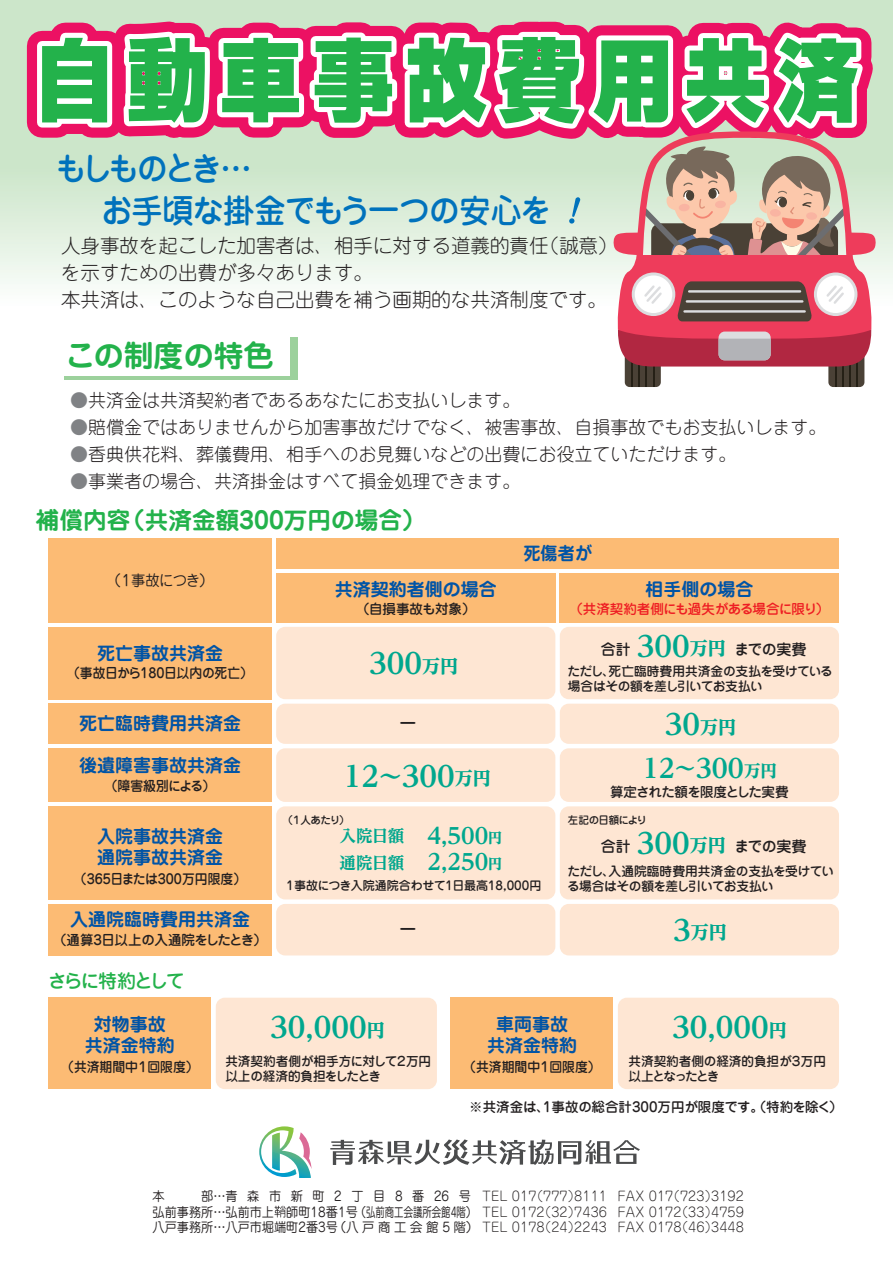
<style>
.page{position:relative;width:893px;height:1263px;background:#fff}
.page>*{position:absolute;margin:0;border:0;box-sizing:border-box;transform-origin:0 0}
.t1{font:900 88.5px "Shin Go Pro";letter-spacing:.15em;color:#23b24b;scale:.91 1}
.t2{font:500 32.85px "Jun 34 Pro";letter-spacing:-.035em;color:#0072bc;scale:.95 1}
.t3{font:700 30px "Jun 501 Pro";color:#23b24b}
.t4{font:700 expanded 28.5px "UD Reimin Pro";color:#00a78e}
.t5{font:700 expanded 25.95px "UD Reimin Pro";color:#00a78e}
.t6{font:700 23.7px "Jun 501 Pro";color:#23b24b}
.t7{font:700 expanded 22.05px/26.2px "UD Reimin Pro";color:#00a78e}
.t8{font:300 19.5px/27px "Jun 101 Pro";color:#231f20}
.t9{font:500 18.9px "Jun 34 Pro";letter-spacing:-.13em;color:#23b24b}
.t10{font:300 18px "Jun 101 Pro";color:#231f20}
.t11{font:700 18px/21px "Jun 501 Pro";color:#0154a6;text-align:center}
.t12{font:700 18px "Jun 501 Pro";color:#0154a6;scale:.95 1}
.t13{font:800 18px "UD Reimin Pro";color:#00a78e}
.t14{font:500 18px "Jun 34 Pro";color:#231f20;scale:1.2 1}
.t15{font:500 15px "Jun 34 Pro";letter-spacing:-.02em;color:#231f20}
.t16{font:15px "Jun 201 Pro";letter-spacing:-.055em;color:#231f20;scale:.95 1}
.t17{font:500 13.5px "Jun 34 Pro";color:#231f20}
.t18{font:500 13.5px "Jun 34 Pro";color:#231f20;scale:.95 1}
.t19{font:500 13.5px "Jun 34 Pro";letter-spacing:-.03em;color:#ee1d23}
.t20{font:500 13.5px "Jun 34 Pro";letter-spacing:-.03em;color:#231f20}
.t21{font:500 13.5px "Jun 34 Pro";letter-spacing:-.02em;color:#231f20;scale:.95 1}
.t22{font:500 13.5px "Jun 34 Pro";letter-spacing:-.055em;color:#231f20}
.t23{font:500 13.5px "Jun 34 Pro";letter-spacing:-.03em;color:#231f20;scale:.95 1}
.t24{font:13.05px/15.8px "Jun 201 Pro";color:#231f20;scale:.93 1}
.t25{font:300 13.05px/15.8px "Jun 101 Pro";color:#231f20;text-align:justify}
.t26{font:500 12.75px/15.3px "Jun 34 Pro";letter-spacing:-.02em;color:#231f20}
.t27{font:500 12.75px "Jun 34 Pro";color:#231f20}
.t28{font:500 12px "Jun 34 Pro";color:#231f20}
.t29{font:500 10.5px "Jun 34 Pro";letter-spacing:-.055em;color:#231f20}
.s1{color:#808285}
.s2{font-weight:800;font-stretch:normal;font-size:18px}
.s3{font-weight:800;font-stretch:normal;font-size:16.35px}
.s4{font-size:16.5px}
.s5{font-weight:800;font-stretch:normal;font-size:13.95px}
.s6{font-weight:700;font-stretch:expanded;font-size:28.5px}
.s7{font-family:"Jun 101 Pro";font-weight:300}
</style>
<div class="page">
<svg style="left:0;top:0;width:865px;height:383px"></svg>
<svg style="left:64px;top:367px;width:234px;height:12px"></svg>
<div style="left:56px;top:333px;width:233px;height:42px;background:#fff"></div>
<div style="left:48px;top:904px;width:224px;height:51px;background:#fcbb74"></div>
<div style="left:48px;top:806px;width:224px;height:93px;background:#fcbb74"></div>
<div style="left:48px;top:748px;width:224px;height:54px;background:#fcbb74"></div>
<div style="left:48px;top:704px;width:224px;height:40px;background:#fcbb74"></div>
<div style="left:48px;top:627px;width:224px;height:72px;background:#fcbb74"></div>
<div style="left:276px;top:904px;width:279px;height:51px;background:#fee6d3;border-radius:9px"></div>
<div style="left:276px;top:806px;width:279px;height:93px;background:#fee6d3;border-radius:9px"></div>
<div style="left:276px;top:748px;width:279px;height:54px;background:#fee6d3;border-radius:9px"></div>
<div style="left:276px;top:704px;width:279px;height:40px;background:#fee6d3;border-radius:9px"></div>
<div style="left:276px;top:627px;width:279px;height:72px;background:#fee6d3;border-radius:9px"></div>
<div style="left:560px;top:904px;width:279px;height:51px;background:#fee6d3;border-radius:9px"></div>
<div style="left:560px;top:806px;width:279px;height:93px;background:#fee6d3;border-radius:9px"></div>
<div style="left:560px;top:748px;width:279px;height:54px;background:#fee6d3;border-radius:9px"></div>
<div style="left:560px;top:704px;width:279px;height:40px;background:#fee6d3;border-radius:9px"></div>
<div style="left:560px;top:627px;width:279px;height:72px;background:#fee6d3;border-radius:9px"></div>
<div style="left:48px;top:538px;width:224px;height:84px;background:#fcbb74"></div>
<div style="left:276px;top:573px;width:279px;height:49px;background:#fcbb74"></div>
<div style="left:560px;top:573px;width:279px;height:49px;background:#fcbb74"></div>
<div style="left:276px;top:538px;width:563px;height:31px;background:#fcbb74"></div>
<div style="left:216px;top:998px;width:221px;height:91px;background:#fee6d3;border-radius:9px"></div>
<div style="left:48px;top:998px;width:163px;height:91px;background:#fcbb74"></div>
<div style="left:618px;top:998px;width:221px;height:91px;background:#fee6d3;border-radius:9px"></div>
<div style="left:451px;top:998px;width:162px;height:91px;background:#fcbb74"></div>
<svg style="left:274px;top:1206px;width:12px;height:11px"></svg>
<svg style="left:259px;top:1126px;width:53px;height:52px"></svg>
<svg style="left:330px;top:1139px;width:310px;height:26px"></svg>
<div style="left:828px;top:314px;width:36px;height:73px;background:#4a4136;border-radius:5px"></div>
<hr style="left:835px;top:314px;width:1px;height:73px;background:#252016">
<hr style="left:842px;top:314px;width:1px;height:73px;background:#252016">
<hr style="left:849px;top:314px;width:1px;height:73px;background:#252016">
<hr style="left:857px;top:314px;width:1px;height:73px;background:#252016">
<div style="left:625px;top:314px;width:36px;height:73px;background:#4a4136;border-radius:5px"></div>
<hr style="left:653px;top:314px;width:1px;height:73px;background:#252016">
<hr style="left:646px;top:314px;width:1px;height:73px;background:#252016">
<hr style="left:639px;top:314px;width:1px;height:73px;background:#252016">
<hr style="left:631px;top:314px;width:1px;height:73px;background:#252016">
<svg style="left:12px;top:0;width:881px;height:367px"></svg>
<h1 class="t1" style="left:34px;top:10px;width:908px">自動車事故費用共済</h1>
<h2 class="t2" style="left:55px;top:143px;width:208px">もしものとき…</h2>
<h2 class="t2" style="left:101px;top:185px;width:475px">お手頃な掛金でもう一つの安心を</h2>
<p class="t8" style="left:61px;top:230px;width:558px">人身事故を起こした加害者は、相手に対する道義的責任（誠意）を示すための出費が多々あります。<br>本共済は、このような自己出費を補う画期的な共済制度です。</p>
<h3 class="t3" style="left:66px;top:332px;width:210px">この制度の特色</h3>
<p class="t10" style="left:70px;top:386px;width:451px"><span class="s1">●</span>共済金は共済契約者であるあなたにお支払いします。</p>
<p class="t10" style="left:70px;top:413px;width:758px"><span class="s1">●</span>賠償金ではありませんから加害事故だけでなく、被害事故、自損事故でもお支払いします。</p>
<p class="t10" style="left:70px;top:440px;width:667px"><span class="s1">●</span>香典供花料、葬儀費用、相手へのお見舞いなどの出費にお役立ていただけます。</p>
<p class="t10" style="left:70px;top:467px;width:451px"><span class="s1">●</span>事業者の場合、共済掛金はすべて損金処理できます。</p>
<h3 class="t6" style="left:36px;top:501px;width:391px">補償内容（共済金額300万円の場合）</h3>
<p class="t16" style="left:107px;top:568px;width:114px">（１事故につき）</p>
<p class="t11" style="left:97px;top:640px;width:127px">死亡事故共済金</p>
<p class="t21" style="left:67px;top:663px;width:197px">（事故日から180日以内の死亡）</p>
<p class="t11" style="left:79px;top:711px;width:163px">死亡臨時費用共済金</p>
<p class="t11" style="left:335px;top:577px;width:163px">共済契約者側の場合</p>
<p class="t17" style="left:356px;top:598px;width:121px">（自損事故も対象）</p>
<h3 class="t4" style="left:369px;top:640px;width:90px">300<span class="s2">万円</span></h3>
<p class="t14" style="left:397px;top:709px;width:19px">－</p>
<p class="t12" style="left:523px;top:539px;width:73px">死傷者が</p>
<p class="t11" style="left:645px;top:577px;width:109px">相手側の場合</p>
<p class="t19" style="left:569px;top:598px;width:261px">（共済契約者側にも過失がある場合に限り）</p>
<h3 class="t4" style="left:637px;top:622px;width:90px">300<span class="s2">万円</span></h3>
<p class="t15" style="left:601px;top:637px;width:207px">合計　　　　　　　までの実費</p>
<p class="t26" style="left:567px;top:662px;width:267px">ただし、死亡臨時費用共済金の支払を受けている場合はその額を差し引いてお支払い</p>
<h3 class="t4" style="left:665px;top:701px;width:73px">30<span class="s2">万円</span></h3>
<p class="t11" style="left:79px;top:753px;width:163px">後遺障害事故共済金</p>
<p class="t23" style="left:105px;top:776px;width:118px">（障害級別による）</p>
<p class="t11" style="left:97px;top:824px;width:127px;text-align:left">入院事故共済金通院事故共済金</p>
<p class="t18" style="left:74px;top:868px;width:183px">（365日または300万円限度）</p>
<p class="t11" style="left:70px;top:907px;width:181px">入通院臨時費用共済金</p>
<p class="t20" style="left:53px;top:929px;width:215px">（通算3日以上の入通院をしたとき）</p>
<p class="t9" style="left:48px;top:966px;width:138px">さらに特約として</p>
<h3 class="t5" style="left:643px;top:747px;width:136px">12～300<span class="s3">万円</span></h3>
<h3 class="t4" style="left:344px;top:753px;width:148px">12～300<span class="s2">万円</span></h3>
<p class="t7" style="left:340px;top:822px;width:164px"><span class="s4">入院日額</span> 4,500<span class="s5">円</span><span class="s4">通院日額</span> 2,250<span class="s5">円</span></p>
<p class="t28" style="left:286px;top:876px;width:256px">1事故につき入院通院合わせて1日最高18,000円</p>
<p class="t22" style="left:610px;top:781px;width:180px">算定された額を限度とした実費</p>
<p class="t29" style="left:282px;top:811px;width:69px">（１人あたり）</p>
<p class="t29" style="left:568px;top:811px;width:81px">左記の日額により</p>
<h3 class="t4" style="left:637px;top:820px;width:90px">300<span class="s2">万円</span></h3>
<p class="t15" style="left:601px;top:834px;width:207px">合計　　　　　　　までの実費</p>
<p class="t26" style="left:567px;top:862px;width:269px">ただし、入通院臨時費用共済金の支払を受けている場合はその額を差し引いてお支払い</p>
<p class="t14" style="left:397px;top:915px;width:19px">－</p>
<p class="t13" style="left:673px;top:918px;width:55px"><span class="s6">3</span>万円</p>
<p class="t11" style="left:85px;top:1012px;width:92px">対物事故共済金特約</p>
<p class="t18" style="left:61px;top:1056px;width:146px">（共済期間中１回限度）</p>
<h3 class="t4" style="left:270px;top:1004px;width:116px">30,000<span class="s2">円</span></h3>
<h3 class="t4" style="left:672px;top:1004px;width:116px">30,000<span class="s2">円</span></h3>
<p class="t11" style="left:487px;top:1012px;width:91px">車両事故共済金特約</p>
<p class="t27" style="left:225px;top:1051px;width:207px">共済契約者側が相手方に対して２万円</p>
<p class="t18" style="left:463px;top:1056px;width:146px">（共済期間中１回限度）</p>
<p class="t26" style="left:225px;top:1067px;width:157px">以上の経済的負担をしたとき</p>
<p class="t26" style="left:628px;top:1052px;width:199px">共済契約者側の経済的負担が３万円以上となったとき</p>
<p class="t17" style="left:469px;top:1096px;width:375px">※共済金は、1事故の総合計300万円が限度です。（特約を除く）</p>
<p class="t25" style="left:482px;top:1186px;width:126px">TEL 017（777）8111</p>
<p class="t25" style="left:617px;top:1186px;width:128px">FAX 017（723）3192<br>FAX 0172（33）4759<br>FAX 0178（46）3448</p>
<p class="t24" style="left:153px;top:1186px;width:490px">本　　　部…青森市新町2丁目8番26号<br>弘前事務所…弘前市上　師町18番1号（弘前商工会議所会館4階） <span class="s7">TEL 0172（32）7436</span>八戸事務所…八戸市堀端町2番3号（八戸商工会館 5 階） <span class="s7">TEL 0178（24）2243</span></p>
</div>
